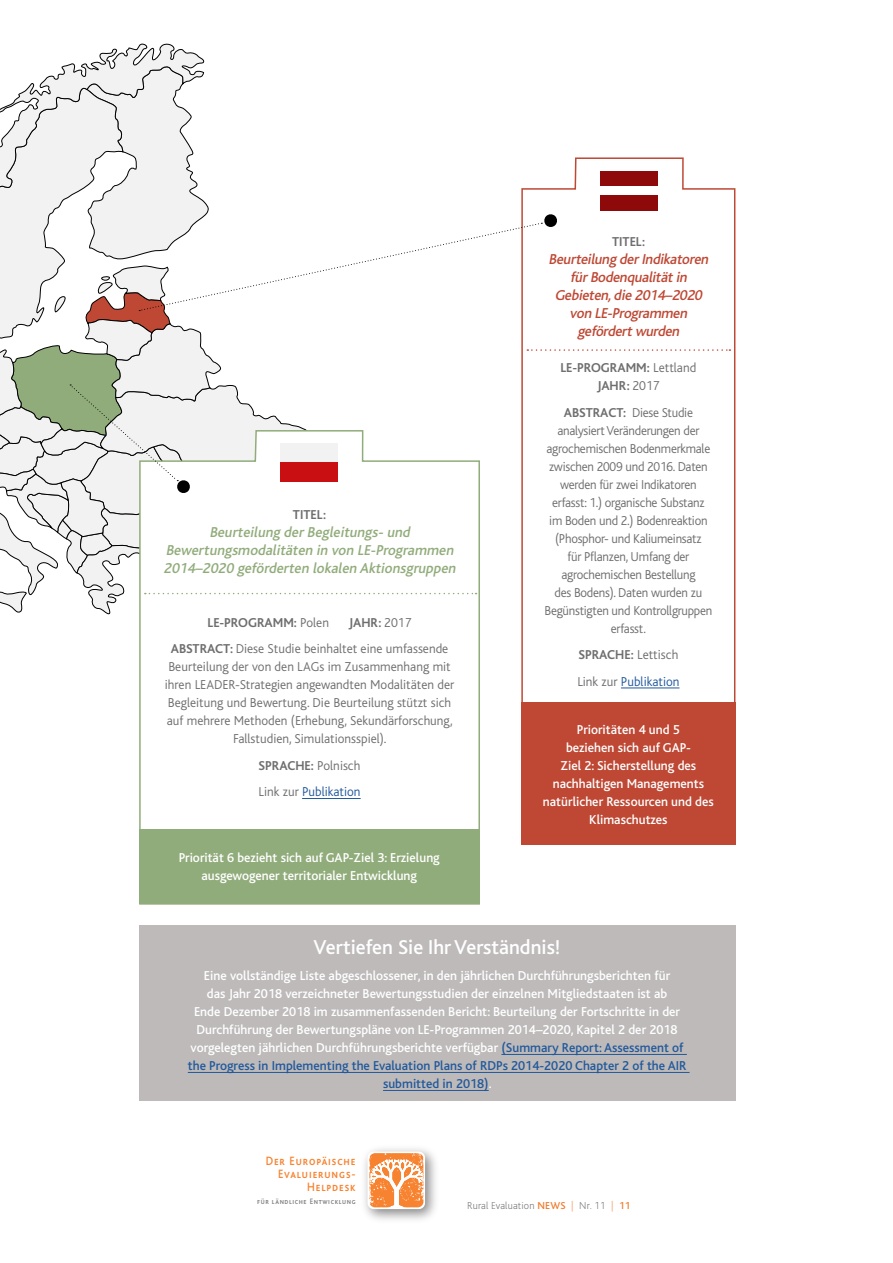
<style>
.page{position:relative;width:893px;height:1263px;background:#fff}
.page>*{position:absolute;margin:0;border:0;box-sizing:border-box;transform-origin:0 0}
.t1{font:500 21px "Bliss";color:#fff}
.t2{font:italic 500 15px/18px "Bliss";color:#91ac7b;text-align:center}
.t3{font:italic 500 15px/18px "Bliss";color:#be4834;text-align:center}
.t4{font:500 13.5px/18px "Bliss";color:#fff;text-align:center}
.t5{font:300 13.5px/18px "Bliss";letter-spacing:-.02em;color:#6e6e6e;text-align:center;scale:.96 1}
.t6{font:300 13.5px/18px "Bliss";color:#6e6e6e;text-align:center}
.t7{font:700 13.5px/18px "Bliss";color:#6e6e6e;text-align:center}
.t8{font:300 13.5px "Bliss";color:#22599b}
.t9{font:500 12.6px/13.2px "Bliss Caps";letter-spacing:.08em;color:#f78330;text-align:right;scale:.9 1}
.t10{font:200 10.5px "Bliss";letter-spacing:.015em;color:#6e6e6e}
.t11{font:500 8.25px "Bliss Caps";letter-spacing:.08em;color:#818181;scale:.9 1}
.s1{font-weight:300}
.s2{font-weight:700}
.s3{color:#6e6e6e}
.s4{color:#22599b}
.s5{font-weight:500;color:#f07d2f}
.s6{color:#f07d2f}
</style>
<div class="page">
<img style="left:364px;top:1148px;width:72px;height:72px">
<svg style="left:368px;top:1151px;width:57px;height:58px"></svg>
<svg style="left:369px;top:1153px;width:55px;height:54px"></svg>
<svg style="left:70px;top:43px;width:135px;height:21px"></svg>
<div style="left:139px;top:925px;width:596px;height:175px;background:#bebaba"></div>
<hr style="left:501px;top:1054px;width:186px;height:1px;background:#22599b">
<hr style="left:188px;top:1072px;width:502px;height:1px;background:#22599b">
<hr style="left:383px;top:1090px;width:106px;height:1px;background:#22599b">
<svg style="left:521px;top:188px;width:215px;height:590px"></svg>
<div style="left:521px;top:703px;width:214px;height:142px;background:#be4834"></div>
<hr style="left:621px;top:688px;width:58px;height:1px;background:#22599b">
<svg style="left:139px;top:615px;width:341px;height:290px"></svg>
<div style="left:139px;top:829px;width:340px;height:75px;background:#91ac7b"></div>
<hr style="left:302px;top:798px;width:59px;height:1px;background:#22599b">
<svg style="left:0;top:64px;width:730px;height:551px"></svg>
<div style="left:281px;top:443px;width:57px;height:20px;background:#f2f2f2"></div>
<div style="left:281px;top:463px;width:57px;height:19px;background:#c90f11"></div>
<div style="left:601px;top:171px;width:57px;height:15px;background:#8e0909"></div>
<div style="left:601px;top:195px;width:57px;height:15px;background:#8e0909"></div>
<div style="left:601px;top:186px;width:57px;height:9px;background:#fff"></div>
<p class="t7" style="left:293px;top:506px;width:35px">TITEL:</p>
<p class="t2" style="left:164px;top:523px;width:296px">Beurteilung derBegleitungs-und<br>Bewertungsmodalitäten in von LE-Programmen<br>2014–2020 geförderten lokalen Aktionsgruppen</p>
<p class="t7" style="left:208px;top:614px;width:123px">LE-PROGRAMM: <span class="s1">Polen</span></p>
<p class="t7" style="left:349px;top:614px;width:64px">JAHR: <span class="s1">2017</span></p>
<p class="t6" style="left:165px;top:640px;width:291px"><span class="s2">ABSTRACT:</span> Diese Studie beinhaltet eine umfassende Beurteilung der von den LAGs im Zusammenhang mit ihren LEADER-Strategien angewandten Modalitäten der Begleitung und Bewertung. Die Beurteilung stützt sich auf mehrere Methoden (Erhebung, Sekundärforschung, Fallstudien, Simulationsspiel).</p>
<p class="t7" style="left:259px;top:757px;width:103px">SPRACHE: <span class="s1">Polnisch</span></p>
<p class="t8" style="left:258px;top:785px;width:104px"><span class="s3">Link zur</span> Publikation</p>
<p class="t4" style="left:179px;top:848px;width:263px">Priorität 6 bezieht sich auf GAP-Ziel 3: Erzielung ausgewogener territorialer Entwicklung</p>
<p class="t7" style="left:612px;top:233px;width:35px">TITEL:</p>
<p class="t3" style="left:549px;top:251px;width:164px">Beurteilung derIndikatoren fürBodenqualitätin<br>Gebieten,die 2014–2020 von LE-Programmen gefördertwurden</p>
<p class="t7" style="left:560px;top:359px;width:137px">LE-PROGRAMM: <span class="s1">Lettland<br></span>JAHR: <span class="s1">2017</span></p>
<p class="t5" style="left:544px;top:404px;width:176px"><span class="s2">ABSTRACT:</span> Diese Studie analysiert Veränderungen der agrochemischen Bodenmerkmale zwischen 2009 und 2016. Daten werden für zwei Indikatoren erfasst: 1.) organische Substanz im Boden und 2.) Bodenreaktion (Phosphor- und Kaliumeinsatz<br>für Pflanzen, Umfang der agrochemischen Bestellung<br>des Bodens). Daten wurden zu<br>Begünstigten und Kontrollgruppen erfasst.</p>
<p class="t7" style="left:578px;top:646px;width:101px">SPRACHE: <span class="s1">Lettisch</span></p>
<p class="t8" style="left:577px;top:674px;width:104px"><span class="s3">Link zur</span> Publikation</p>
<p class="t4" style="left:543px;top:721px;width:172px">Prioritäten 4 und 5<br>beziehen sich auf GAP-<br>Ziel 2: Sicherstellung des nachhaltigen Managements natürlicher Ressourcen und des<br>Klimaschutzes</p>
<p class="t1" style="left:314px;top:936px;width:249px">Vertiefen Sie Ihr Verständnis!</p>
<p class="t4" style="left:188px;top:967px;width:500px">Eine vollständige Liste abgeschlossener, in den jährlichen Durchführungsberichten für<br>das Jahr 2018 verzeichneter Bewertungsstudien der einzelnen Mitgliedstaaten ist ab<br>Ende Dezember 2018 im zusammenfassenden Bericht: Beurteilung der Fortschritte in der Durchführung der Bewertungspläne von LE-Programmen 2014–2020, Kapitel 2 der 2018 vorgelegten jährlichen Durchführungsberichte verfügbar <span class="s4">(Summary Report: Assessment of the Progress in Implementing the Evaluation Plans of RDPs 2014-2020 Chapter 2 of the AIR submitted in 2018)</span>.</p>
<p class="t9" style="left:266px;top:1154px;width:101px">Der Europäische<br>Evaluierungs-<br>Helpdesk</p>
<p class="t11" style="left:257px;top:1197px;width:111px">für ländliche Entwicklung</p>
<p class="t10" style="left:467px;top:1200px;width:165px">Rural Evaluation <span class="s5">NEWS</span> <span class="s6">|</span> Nr. 11 <span class="s6">|</span> <span class="s5">11</span></p>
</div>
